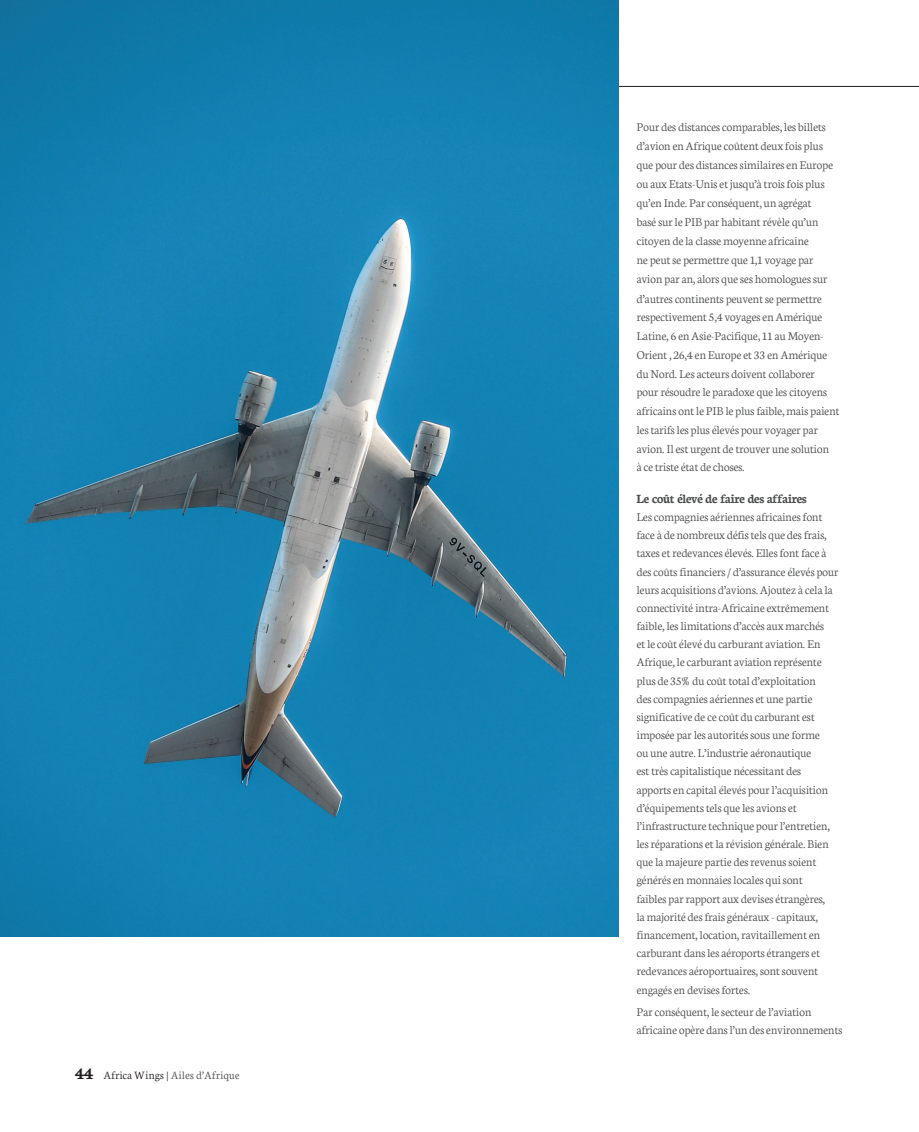
<style>
.page{position:relative;width:919px;height:1132px;background:#fff}
.page>*{position:absolute;margin:0;border:0;box-sizing:border-box;transform-origin:0 0}
.t1{font:700 13.5px "Neuton";letter-spacing:-.02em;color:#4b4c4d}
.t2{font:300 12.75px/18.1px "Neuton";letter-spacing:-.02em;color:#4b4c4d}
.t3{font:300 12px "Neuton";color:#4b4c4d}
.s1{font-weight:700;font-size:18px;color:#231f20}
.s2{color:#231f20}
</style>
<div class="page">
<hr style="left:71px;top:86px;width:847px;height:1px;background:#231f20">
<img style="left:0;top:0;width:618px;height:935px">
<p class="t3" style="left:75px;top:1066px;width:166px"><span class="s1">44</span> <span class="s2">Africa Wings |</span> Ailes d’Afrique</p>
<p class="t2" style="left:636px;top:117px;width:204px;line-height:18.9px">Pour des distances comparables, les billets d’avion en Afrique coûtent deux fois plus que pour des distances similaires en Europe ou aux Etats-Unis et jusqu’à trois fois plus qu’en Inde. Par conséquent, un agrégat<br>basé sur le PIB par habitant révèle qu’un citoyen de la classe moyenne africaine<br>ne peut se permettre que 1,1 voyage par avion par an, alors que ses homologues sur d’autres continents peuvent se permettre respectivement 5,4 voyages en Amérique Latine, 6 en Asie-Pacifique, 11 au Moyen-Orient , 26,4 en Europe et 33 en Amérique du Nord. Les acteurs doivent collaborer pour résoudre le paradoxe que les citoyens africains ont le PIB le plus faible, mais paient les tarifs les plus élevés pour voyager par avion. Il est urgent de trouver une solution<br>à ce triste état de choses.</p>
<p class="t1" style="left:636px;top:490px;width:172px">Le coût élevé de faire des affaires</p>
<p class="t2" style="left:636px;top:507px;width:203px">Les compagnies aériennes africaines font face à de nombreux défis tels que des frais, taxes et redevances élevés. Elles font face à des coûts financiers / d’assurance élevés pour leurs acquisitions d’avions. Ajoutez à cela la connectivité intra-Africaine extrêmement faible, les limitations d’accès aux marchés<br>et le coût élevé du carburant aviation. En Afrique, le carburant aviation représente plus de 35%du coût total d’exploitation<br>des compagnies aériennes et une partie significative de ce coût du carburant est imposée par les autorités sous une forme<br>ou une autre. L’industrie aéronautique<br>est très capitalistique nécessitant des apports en capital élevés pour l’acquisition d’équipements tels que les avions et l’infrastructure technique pour l’entretien, les réparations et la révision générale. Bien que la majeure partie des revenus soient générés en monnaies locales qui sont<br>faibles par rapport aux devises étrangères,<br>la majorité des frais généraux - capitaux, financement, location, ravitaillement en carburant dans les aéroports étrangers et redevances aéroportuaires, sont souvent engagés en devises fortes.</p>
<p class="t2" style="left:636px;top:1001px;width:207px">Par conséquent, le secteur de l’aviation africaine opère dans l’un des environnements</p>
</div>
